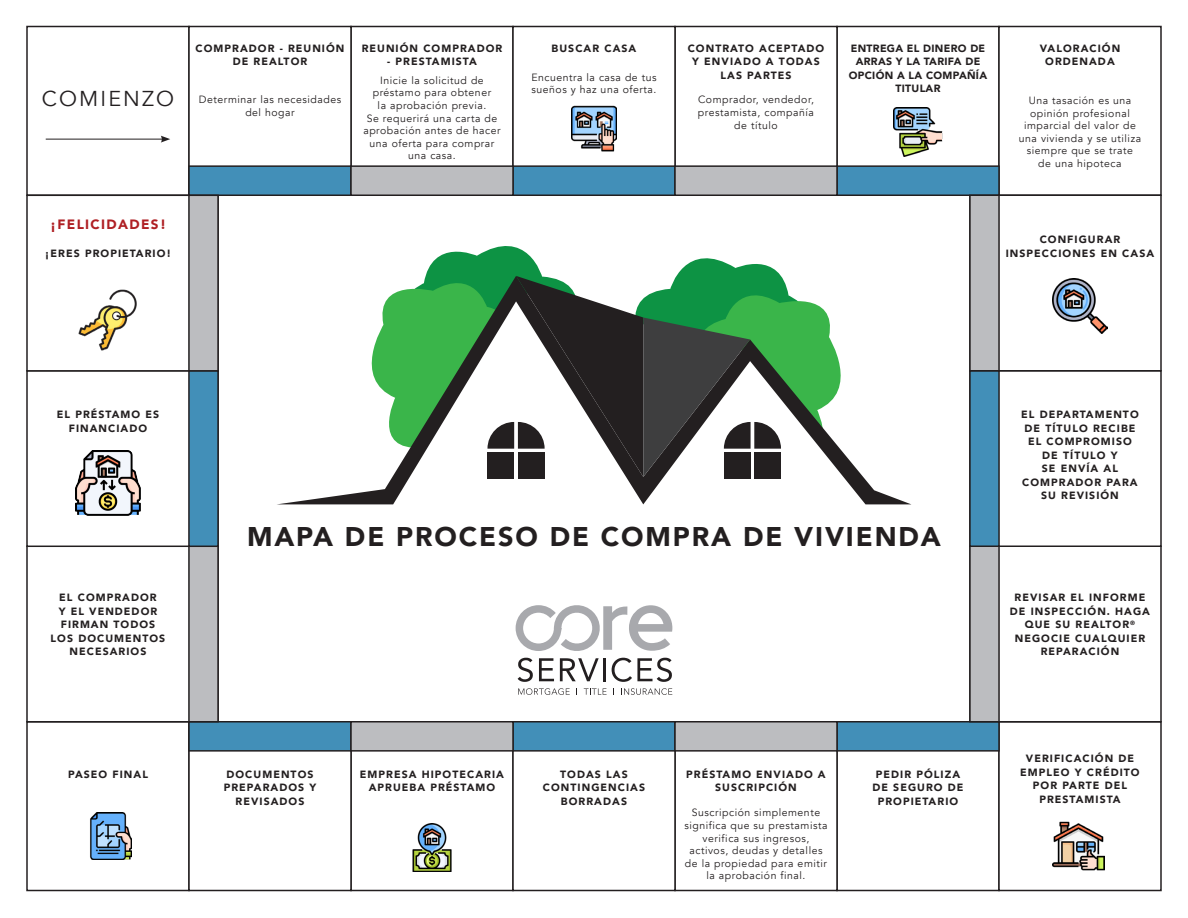
<style>
.page{position:relative;width:1188px;height:918px;background:#fff}
.page>*{position:absolute;margin:0;border:0;box-sizing:border-box;transform-origin:0 0}
.t1{font:900 27px "Avenir";letter-spacing:.07em;color:#231f20}
.t2{font:21.45px "Avenir";letter-spacing:.1em;color:#231f20}
.t3{font:900 13.5px "Avenir";letter-spacing:.1em;color:#af2024}
.t4{font:900 10.5px/13.5px "Avenir";letter-spacing:.1em;color:#231f20;text-align:center}
.t5{font:10.5px/12.6px "Avenir";letter-spacing:.05em;color:#231f20;text-align:center}
.t6{font:900 10.5px/13.5px "Avenir";letter-spacing:.03em;color:#231f20;text-align:center}
</style>
<div class="page">
<div style="left:26px;top:26px;width:164px;height:170px;border:2px solid #231f20"></div>
<div style="left:26px;top:721px;width:164px;height:170px;border:2px solid #231f20"></div>
<div style="left:350px;top:26px;width:164px;height:170px;border:2px solid #231f20"></div>
<div style="left:350px;top:721px;width:164px;height:170px;border:2px solid #231f20"></div>
<div style="left:836px;top:26px;width:164px;height:170px;border:2px solid #231f20"></div>
<div style="left:836px;top:721px;width:164px;height:170px;border:2px solid #231f20"></div>
<div style="left:188px;top:26px;width:164px;height:170px;border:2px solid #231f20"></div>
<div style="left:188px;top:721px;width:164px;height:170px;border:2px solid #231f20"></div>
<div style="left:674px;top:26px;width:164px;height:170px;border:2px solid #231f20"></div>
<div style="left:674px;top:721px;width:164px;height:170px;border:2px solid #231f20"></div>
<div style="left:512px;top:26px;width:164px;height:170px;border:2px solid #231f20"></div>
<div style="left:512px;top:721px;width:164px;height:170px;border:2px solid #231f20"></div>
<div style="left:998px;top:26px;width:164px;height:170px;border:2px solid #231f20"></div>
<div style="left:998px;top:721px;width:164px;height:170px;border:2px solid #231f20"></div>
<div style="left:969px;top:546px;width:193px;height:177px;border:2px solid #231f20"></div>
<div style="left:26px;top:545px;width:193px;height:178px;border:2px solid #231f20"></div>
<div style="left:969px;top:370px;width:193px;height:177px;border:2px solid #231f20"></div>
<div style="left:26px;top:370px;width:193px;height:177px;border:2px solid #231f20"></div>
<div style="left:969px;top:195px;width:193px;height:177px;border:2px solid #231f20"></div>
<div style="left:26px;top:195px;width:193px;height:177px;border:2px solid #231f20"></div>
<hr style="left:46px;top:139px;width:117px;height:1px;background:#231f20">
<svg style="left:161px;top:136px;width:9px;height:7px"></svg>
<img style="left:571px;top:106px;width:46px;height:45px">
<img style="left:1053px;top:279px;width:54px;height:54px">
<img style="left:412px;top:824px;width:40px;height:48px">
<img style="left:894px;top:108px;width:48px;height:48px">
<img style="left:1053px;top:821px;width:51px;height:50px">
<img style="left:90px;top:813px;width:41px;height:46px">
<img style="left:75px;top:450px;width:66px;height:66px">
<img style="left:78px;top:289px;width:59px;height:61px">
<svg style="left:187px;top:165px;width:814px;height:587px"></svg>
<p class="t2" style="left:42px;top:86px;width:134px">COMIENZO</p>
<p class="t4" style="left:196px;top:41px;width:150px">COMPRADOR - REUNIÓN<br>DE REALTOR</p>
<p class="t4" style="left:688px;top:41px;width:138px">CONTRATO ACEPTADO<br>Y ENVIADO A TODAS<br>LAS PARTES</p>
<p class="t4" style="left:362px;top:41px;width:142px">REUNIÓN COMPRADOR</p>
<p class="t4" style="left:552px;top:41px;width:86px">BUSCAR CASA</p>
<p class="t4" style="left:387px;top:55px;width:91px">- PRESTAMISTA</p>
<p class="t5" style="left:531px;top:71px;width:127px;text-align:left">Encuentra la casa de tus sueños y haz una oferta.</p>
<p class="t5" style="left:363px;top:74px;width:139px">Inicie la solicitud de préstamo para obtener<br>la aprobación previa.<br>Se requerirá una carta de aprobación antes de hacer una oferta para comprar una casa.</p>
<p class="t5" style="left:199px;top:94px;width:144px">Determinar las necesidades del hogar</p>
<p class="t5" style="left:698px;top:94px;width:118px">Comprador, vendedor, prestamista, compañía de título</p>
<p class="t3" style="left:50px;top:213px;width:117px">¡FELICIDADES!</p>
<p class="t4" style="left:45px;top:247px;width:128px">¡ERES PROPIETARIO!</p>
<p class="t6" style="left:849px;top:41px;width:140px">ENTREGA EL DINERO DE<br>ARRAS Y LA TARIFA DE<br>OPCIÓN A LA COMPAÑÍA<br>TITULAR</p>
<p class="t4" style="left:1040px;top:41px;width:82px">VALORACIÓN<br>ORDENADA</p>
<p class="t5" style="left:1019px;top:94px;width:124px">Una tasación es una opinión profesional imparcial del valor de una vivienda y se utiliza</p>
<p class="t5" style="left:1027px;top:145px;width:108px">siempre que se trate de una hipoteca</p>
<p class="t4" style="left:1006px;top:233px;width:150px">CONFIGURAR<br>INSPECCIONES EN CASA</p>
<p class="t4" style="left:57px;top:407px;width:104px">EL PRÉSTAMO ES<br>FINANCIADO</p>
<p class="t4" style="left:1021px;top:407px;width:119px">EL DEPARTAMENTO<br>DE TÍTULO RECIBE<br>EL COMPROMISO<br>DE TÍTULO Y<br>SE ENVÍA AL<br>COMPRADOR PARA<br>SU REVISIÓN</p>
<p class="t1" style="left:247px;top:513px;width:695px">MAPA DE PROCESO DE COMPRA DE VIVIENDA</p>
<p class="t4" style="left:51px;top:590px;width:116px">EL COMPRADOR<br>Y EL VENDEDOR<br>FIRMAN TODOS<br>LOS DOCUMENTOS<br>NECESARIOS</p>
<p class="t4" style="left:1010px;top:590px;width:142px">REVISAR EL INFORME<br>DE INSPECCIÓN. HAGA<br>QUE SU REALTOR<sup>®<br></sup>NEGOCIE CUALQUIER<br>REPARACIÓN</p>
<p class="t4" style="left:68px;top:767px;width:81px">PASEO FINAL</p>
<p class="t4" style="left:224px;top:767px;width:94px">DOCUMENTOS<br>PREPARADOS Y<br>REVISADOS</p>
<p class="t4" style="left:360px;top:767px;width:146px">EMPRESA HIPOTECARIA<br>APRUEBA PRÉSTAMO</p>
<p class="t4" style="left:543px;top:767px;width:104px">TODAS LAS<br>CONTINGENCIAS<br>BORRADAS</p>
<p class="t4" style="left:686px;top:767px;width:141px">PRÉSTAMO ENVIADO A<br>SUSCRIPCIÓN</p>
<p class="t4" style="left:872px;top:767px;width:93px">PEDIR PÓLIZA<br>DE SEGURO DE<br>PROPIETARIO</p>
<p class="t4" style="left:1020px;top:752px;width:121px">VERIFICACIÓN DE<br>EMPLEO Y CRÉDITO<br>POR PARTE DEL<br>PRESTAMISTA</p>
<p class="t5" style="left:684px;top:807px;width:145px">Suscripción simplemente significa que su prestamista verifica sus ingresos, activos, deudas y detalles de la propiedad para emitir la aprobación final.</p>
</div>
